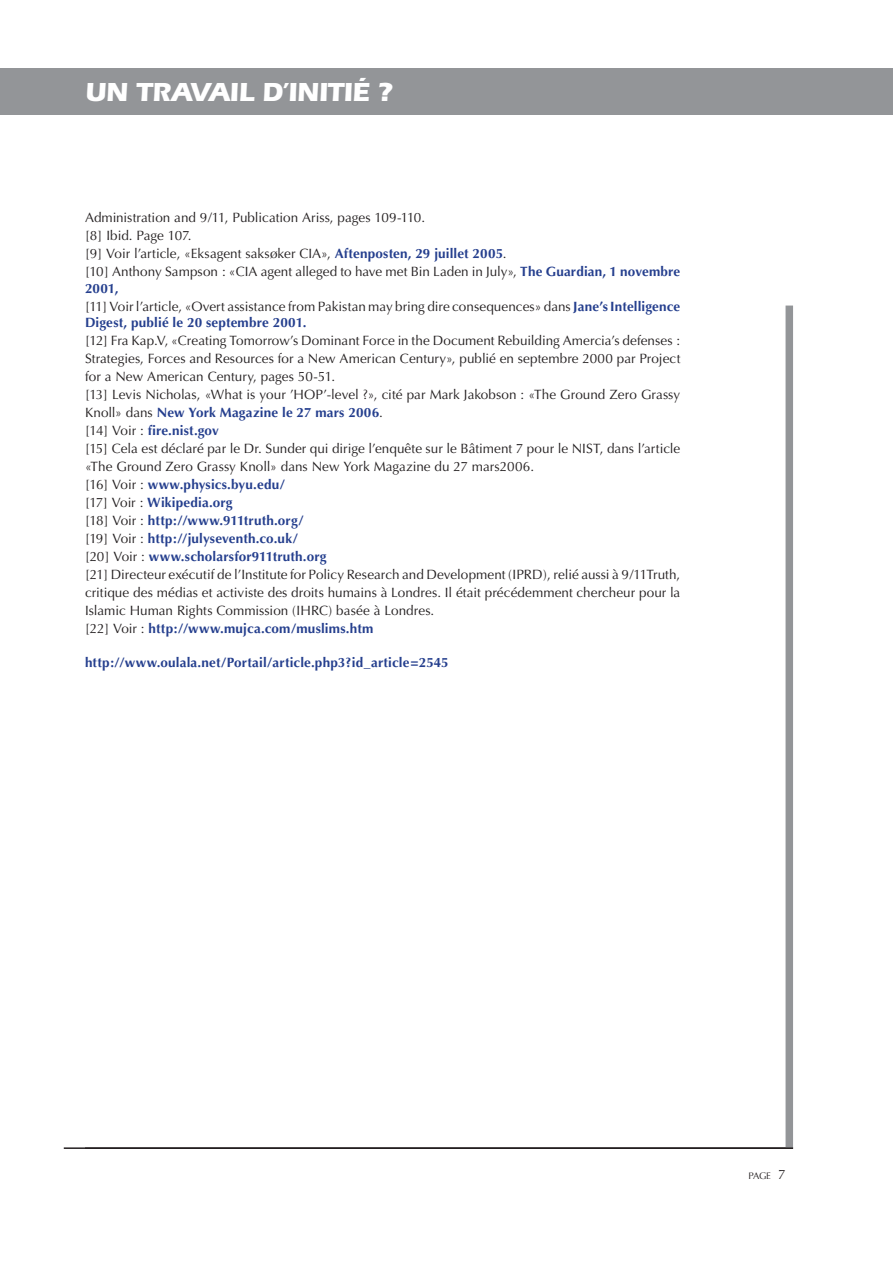
<style>
.page{position:relative;width:893px;height:1263px;background:#fff}
.page>*{position:absolute;margin:0;border:0;box-sizing:border-box;transform-origin:0 0}
.t1{font:700 27px "Itc Eras";letter-spacing:-.025em;color:#fff}
.t2{font:13.5px/18px "Optima";color:#231f20}
.t3{font:700 13.5px "Optima";letter-spacing:.01em;color:#253f8e}
.t4{font:9.45px "Optima";color:#231f20}
.s1{font-weight:700;color:#253f8e}
</style>
<div class="page">
<div style="left:0;top:68px;width:893px;height:47px;background:#939598"></div>
<div style="left:785px;top:306px;width:8px;height:842px;background:#939598"></div>
<hr style="left:64px;top:1147px;width:729px;height:2px;background:#231f20">
<h1 class="t1" style="left:85px;top:76px;width:309px">UN TRAVAIL D’INITIÉ ?</h1>
<p class="t2" style="left:85px;top:209px;width:597px">Administration and 9/11, Publication Ariss, pages 109-110.<br>[8] Ibid. Page 107.<br>[9] Voir l’article, «Eksagent saksøker CIA», <span class="s1">Aftenposten, 29 juillet 2005</span>.<br>[10] Anthony Sampson : «CIA agent alleged to have met Bin Laden in July», <span class="s1">The Guardian, 1 novembre</span></p>
<p class="t2" style="left:85px;top:279px;width:597px"><span class="s1">2001,<br></span>[11] Voir l’article, «Overt assistance from Pakistan may bring dire consequences» dans <span class="s1">Jane’s Intelligence</span></p>
<p class="t3" style="left:85px;top:314px;width:223px">Digest, publié le 20 septembre 2001.</p>
<p class="t2" style="left:85px;top:331px;width:597px">[12] Fra Kap.V, «Creating Tomorrow’s Dominant Force in the Document Rebuilding Amercia’s defenses :<br>Strategies, Forces and Resources for a New American Century», publié en septembre 2000 par Project for a New American Century, pages 50-51.<br>[13] Levis Nicholas, «What is your ’HOP’-level ?», cité par Mark Jakobson : «The Ground Zero Grassy Knoll» dans <span class="s1">New York Magazine le 27 mars 2006</span>.<br>[14] Voir : <span class="s1">fire.nist.gov<br></span>[15] Cela est déclaré par le Dr. Sunder qui dirige l’enquête sur le Bâtiment 7 pour le NIST, dans l’article «The Ground Zero Grassy Knoll» dans New York Magazine du 27 mars2006.<br>[16] Voir : <span class="s1">www.physics.byu.edu/<br></span>[17] Voir : <span class="s1">Wikipedia.org<br></span>[18] Voir : <span class="s1">http://www.911truth.org/<br></span>[19] Voir : <span class="s1">http://julyseventh.co.uk/<br></span>[20] Voir : <span class="s1">www.scholarsfor911truth.org<br></span>[21] Directeur exécutif de l’Institute for Policy Research and Development (IPRD), relié aussi à 9/11Truth, critique des médias et activiste des droits humains à Londres. Il était précédemment chercheur pour la Islamic Human Rights Commission (IHRC) basée à Londres.<br>[22] Voir : <span class="s1">http://www.mujca.com/muslims.htm</span></p>
<p class="t3" style="left:85px;top:655px;width:365px">http://www.oulala.net/Portail/article.php3?id_article=2545</p>
<p class="t4" style="left:749px;top:1170px;width:24px">page</p>
</div>
